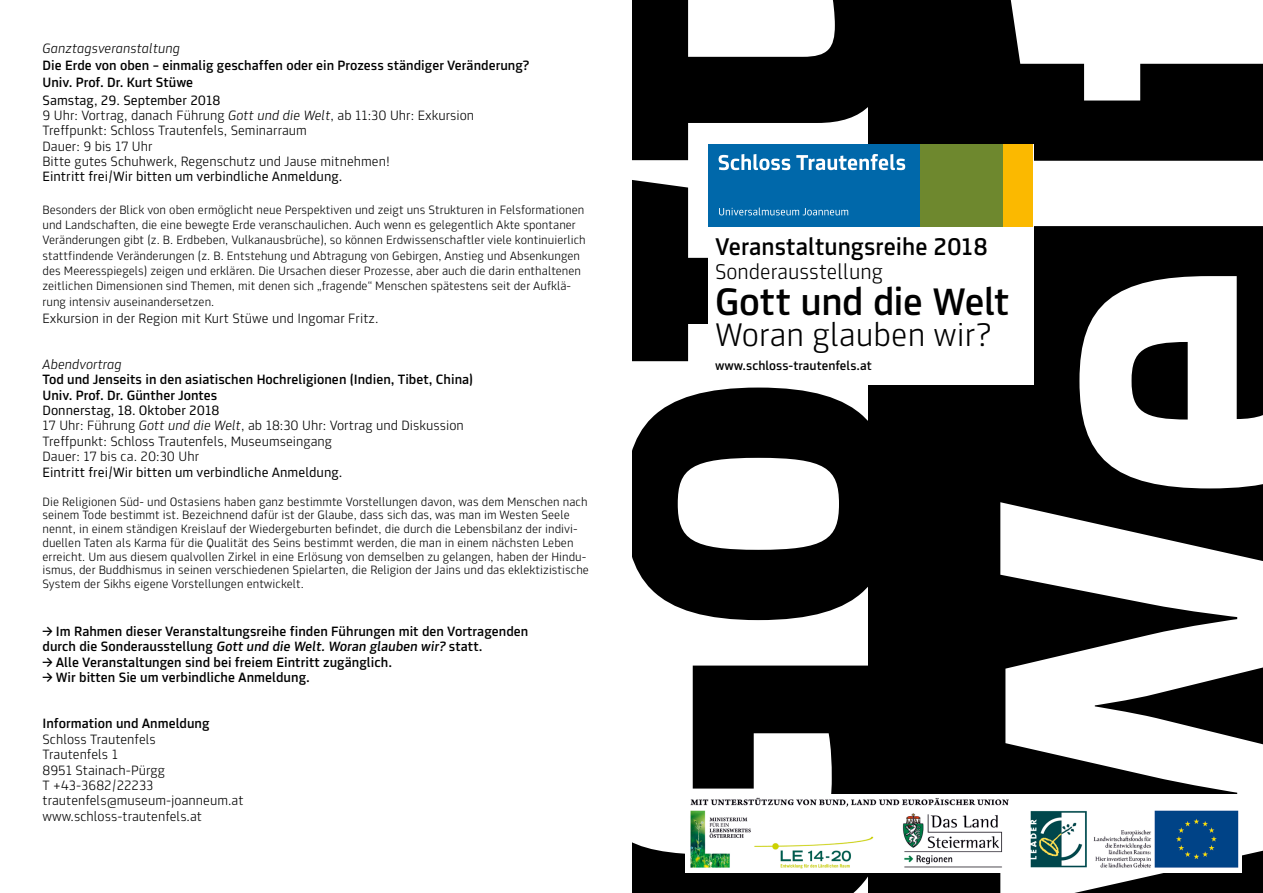
<style>
.page{position:relative;width:1263px;height:893px;background:#fff}
.page>*{position:absolute;margin:0;border:0;box-sizing:border-box;transform-origin:0 0}
.t1{font:500 40.5px "Tram Joanneum";letter-spacing:-.015em;color:#000}
.t2{font:300 34.5px "Tram Joanneum";color:#000}
.t3{font:500 25.5px "Tram Joanneum";color:#000}
.t4{font:300 22.5px "Tram Joanneum";color:#000}
.t5{font:300 14.25px/15.5px "Tram Joanneum";color:#000}
.t6{font:500 14.25px/15.5px "Tram Joanneum";color:#000}
.t7{font:14.25px "Tram Joanneum";color:#000}
.t8{font:italic 300 14.25px "Tram Joanneum";color:#000}
.t9{font:500 13.5px "Tram Joanneum";color:#000}
.t10{font:300 12.75px/15.3px "Tram Joanneum";color:#000}
.s1{font-weight:400}
.s2{font-style:italic}
</style>
<div class="page">
<div style="left:868px;top:0;width:395px;height:893px;background:#000"></div>
<svg style="left:632px;top:0;width:236px;height:893px;fill:#000"></svg>
<svg style="left:1000px;top:0;width:263px;height:893px;fill:#fff"></svg>
<div style="left:708px;top:144px;width:325px;height:241px;background:#fff"></div>
<div style="left:708px;top:144px;width:212px;height:82px;background:#0068aa"></div>
<div style="left:920px;top:144px;width:83px;height:82px;background:#6e882e"></div>
<div style="left:1003px;top:144px;width:30px;height:82px;background:#fbb900"></div>
<svg style="left:719px;top:154px;width:186px;height:16px"></svg>
<svg style="left:719px;top:208px;width:129px;height:7px"></svg>
<img style="left:686px;top:794px;width:556px;height:79px">
<p class="t8" style="left:43px;top:40px;width:139px">Ganztagsveranstaltung</p>
<p class="t6" style="left:43px;top:57px;width:489px;line-height:17.1px">Die Erde von oben – einmalig geschaffen oder ein Prozess ständiger Veränderung?<br>Univ. Prof. Dr. Kurt Stüwe</p>
<p class="t5" style="left:43px;top:92px;width:433px"><span class="s1">Samstag, 29. September 2018<br></span>9 Uhr: Vortrag, danach Führung <span class="s2">Gott und die Welt</span>, ab 11:30 Uhr: Exkursion Treffpunkt: Schloss Trautenfels, Seminarraum<br>Dauer: 9 bis 17 Uhr<br>Bitte gutes Schuhwerk, Regenschutz und Jause mitnehmen!</p>
<p class="t7" style="left:43px;top:168px;width:301px">Eintritt frei/Wir bitten um verbindliche Anmeldung.</p>
<p class="t10" style="left:43px;top:202px;width:545px">Besonders der Blick von oben ermöglicht neue Perspektiven und zeigt uns Strukturen in Felsformationen und Landschaften, die eine bewegte Erde veranschaulichen. Auch wenn es gelegentlich Akte spontaner Veränderungen gibt (z. B. Erdbeben, Vulkanausbrüche), so können Erdwissenschaftler viele kontinuierlich stattfindende Veränderungen (z. B. Entstehung und Abtragung von Gebirgen, Anstieg und Absenkungen des Meeresspiegels) zeigen und erklären. Die Ursachen dieser Prozesse, aber auch die darin enthaltenen zeitlichen Dimensionen sind Themen, mit denen sich „fragende“ Menschen spätestens seit der Aufklä&shy;rung intensiv auseinandersetzen.</p>
<p class="t5" style="left:43px;top:310px;width:337px">Exkursion in der Region mit Kurt Stüwe und Ingomar Fritz.</p>
<p class="t8" style="left:43px;top:356px;width:81px">Abendvortrag</p>
<p class="t6" style="left:43px;top:372px;width:432px">Tod und Jenseits in den asiatischen Hochreligionen (Indien, Tibet, China)<br>Univ. Prof. Dr. Günther Jontes</p>
<p class="t5" style="left:43px;top:402px;width:423px"><span class="s1">Donnerstag, 18. Oktober 2018<br></span>17 Uhr: Führung <span class="s2">Gott und die Welt</span>, ab 18:30 Uhr: Vortrag und Diskussion Treffpunkt: Schloss Trautenfels, Museumseingang<br>Dauer: 17 bis ca. 20:30 Uhr</p>
<p class="t7" style="left:43px;top:463px;width:301px">Eintritt frei/Wir bitten um verbindliche Anmeldung.</p>
<p class="t10" style="left:43px;top:494px;width:548px;line-height:13.8px">Die Religionen Süd- und Ostasiens haben ganz bestimmte Vorstellungen davon, was dem Menschen nach seinem Tode bestimmt ist. Bezeichnend dafür ist der Glaube, dass sich das, was man im Westen Seele nennt, in einem ständigen Kreislauf der Wiedergeburten befindet, die durch die Lebensbilanz der indivi&shy;duellen Taten als Karma für die Qualität des Seins bestimmt werden, die man in einem nächsten Leben erreicht. Um aus diesem qualvollen Zirkel in eine Erlösung von demselben zu gelangen, haben der Hindu&shy;ismus, der Buddhismus in seinen verschiedenen Spielarten, die Religion der Jains und das eklektizistische System der Sikhs eigene Vorstellungen entwickelt.</p>
<p class="t6" style="left:43px;top:624px;width:487px">→ Im Rahmen dieser Veranstaltungsreihe finden Führungen mit den Vortragenden durch die Sonderausstellung Gott und die Welt. Woran glauben wir? statt.</p>
<p class="t6" style="left:43px;top:654px;width:351px">→ Alle Veranstaltungen sind bei freiem Eintritt zugänglich.</p>
<p class="t6" style="left:43px;top:670px;width:269px">→ Wir bitten Sie um verbindliche Anmeldung.</p>
<p class="t6" style="left:43px;top:716px;width:169px">Information und Anmeldung</p>
<p class="t5" style="left:43px;top:731px;width:203px">Schloss Trautenfels<br>Trautenfels 1<br>8951 Stainach-Pürgg<br>T +43-3682/22233 trautenfels@museum-joanneum.at www.schloss-trautenfels.at</p>
<h3 class="t3" style="left:715px;top:231px;width:275px">Veranstaltungsreihe 2018</h3>
<h3 class="t4" style="left:715px;top:258px;width:169px">Sonderausstellung</h3>
<h1 class="t1" style="left:715px;top:277px;width:296px">Gott und die Welt</h1>
<h2 class="t2" style="left:715px;top:314px;width:278px">Woran glauben wir?</h2>
<p class="t9" style="left:715px;top:358px;width:158px">www.schloss-trautenfels.at</p>
</div>
